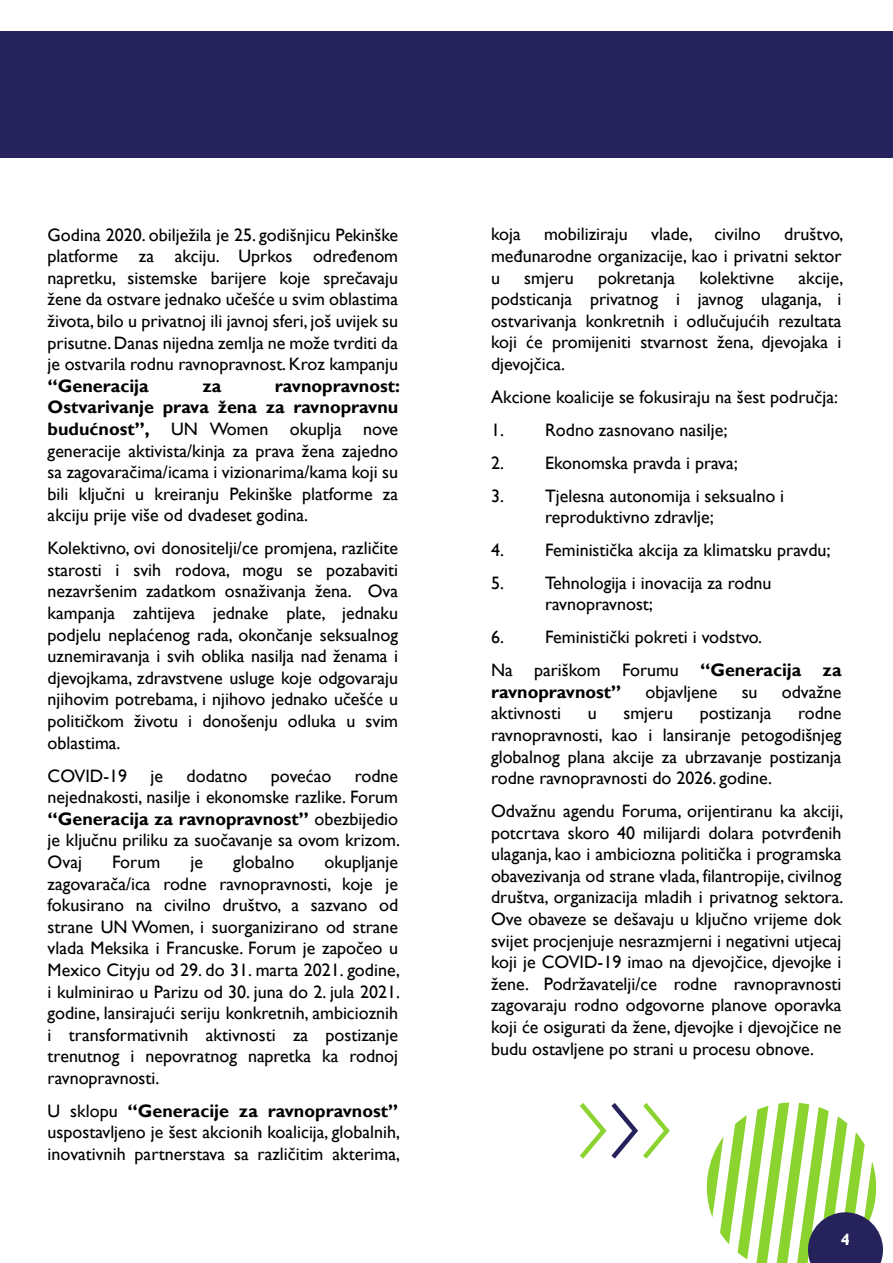
<style>
.page{position:relative;width:893px;height:1263px;background:#fff}
.page>*{position:absolute;margin:0;border:0;box-sizing:border-box;transform-origin:0 0}
.t1{font:18px/21.6px "Gill Sans";color:#000;text-align:justify}
.t2{font:700 18px "Gill Sans";color:#000}
.t3{font:700 16.5px "Gill Sans";color:#fff}
.s1{font-weight:700}
</style>
<div class="page">
<div style="left:0;top:32px;width:893px;height:126px;background:#26235c"></div>
<svg style="left:580px;top:1103px;width:90px;height:55px"></svg>
<svg style="left:707px;top:1102px;width:176px;height:161px"></svg>
<p class="t1" style="left:48px;top:224px;width:352px">Godina 2020. obilježila je 25. godišnjicu Pekinške platforme za akciju. Uprkos određenom napretku, sistemske barijere koje sprečavaju žene da ostvare jednako učešće u svim oblastima života, bilo u privatnoj ili javnoj sferi, još uvijek su prisutne. Danas nijedna zemlja ne može tvrditi da je ostvarila rodnu ravnopravnost. Kroz kampanju</p>
<p class="t2" style="left:48px;top:375px;width:103px">“Generacija</p>
<p class="t2" style="left:202px;top:375px;width:20px">za</p>
<p class="t1" style="left:48px;top:375px;width:354px;text-indent:227px"><span class="s1">ravnopravnost:<br>Ostvarivanje prava žena za ravnopravnu budućnost”,</span> UN Women okuplja nove generacije aktivista/kinja za prava žena zajedno sa zagovaračima/icama i vizionarima/kama koji su bili ključni u kreiranju Pekinške platforme za akciju prije više od dvadeset godina.</p>
<p class="t1" style="left:48px;top:538px;width:352px">Kolektivno, ovi donositelji/ce promjena, različite starosti i svih rodova, mogu se pozabaviti nezavršenim zadatkom osnaživanja žena. Ova kampanja zahtijeva jednake plate, jednaku podjelu neplaćenog rada, okončanje seksualnog uznemiravanja i svih oblika nasilja nad ženama i djevojkama, zdravstvene usluge koje odgovaraju njihovim potrebama, i njihovo jednako učešće u političkom životu i donošenju odluka u svim oblastima.</p>
<p class="t1" style="left:48px;top:765px;width:81px">COVID-19</p>
<p class="t1" style="left:151px;top:765px;width:14px">je</p>
<p class="t1" style="left:187px;top:765px;width:62px">dodatno</p>
<p class="t1" style="left:271px;top:765px;width:62px">povećao</p>
<p class="t1" style="left:48px;top:765px;width:354px;text-indent:307px">rodne nejednakosti, nasilje i ekonomske razlike. Forum <span class="s1">“Generacija za ravnopravnost”</span> obezbijedio je ključnu priliku za suočavanje sa ovom krizom.<br>Ovaj</p>
<p class="t1" style="left:48px;top:851px;width:354px;text-indent:277px">okupljanje zagovarača/ica rodne ravnopravnosti, koje je fokusirano na civilno društvo, a sazvano od strane UN Women, i suorganizirano od strane vlada Meksika i Francuske. Forum je započeo u Mexico Cityju od 29. do 31. marta 2021. godine, i kulminirao u Parizu od 30. juna do 2. jula 2021. godine, lansirajući seriju konkretnih, ambicioznih i transformativnih aktivnosti za postizanje trenutnog i nepovratnog napretka ka rodnoj ravnopravnosti.</p>
<p class="t1" style="left:48px;top:1100px;width:354px">U sklopu <span class="s1">“Generacije za ravnopravnost” </span>uspostavljeno je šest akcionih koalicija, globalnih, inovativnih partnerstava sa različitim akterima,</p>
<p class="t1" style="left:112px;top:851px;width:50px">Forum</p>
<p class="t1" style="left:190px;top:851px;width:14px">je</p>
<p class="t1" style="left:233px;top:851px;width:63px">globalno</p>
<p class="t1" style="left:491px;top:224px;width:354px;text-indent:293px">društvo, međunarodne organizacije, kao i privatni sektor u</p>
<p class="t1" style="left:491px;top:224px;width:31px">koja</p>
<p class="t1" style="left:544px;top:224px;width:85px">mobiliziraju</p>
<p class="t1" style="left:651px;top:224px;width:111px">vlade, civilno</p>
<p class="t1" style="left:491px;top:267px;width:354px;text-indent:307px">akcije, podsticanja privatnog i javnog ulaganja, i ostvarivanja konkretnih i odlučujućih rezultata koji će promijeniti stvarnost žena, djevojaka i djevojčica.</p>
<p class="t1" style="left:491px;top:386px;width:348px">Akcione koalicije se fokusiraju na šest područja:</p>
<p class="t1" style="left:491px;top:419px;width:238px">1. Rodno zasnovano nasilje;</p>
<p class="t1" style="left:491px;top:452px;width:248px">2. Ekonomska pravda i prava;</p>
<p class="t1" style="left:545px;top:485px;width:241px;text-indent:-54px">3. Tjelesna autonomija i seksualno i reproduktivno zdravlje;</p>
<p class="t1" style="left:491px;top:539px;width:341px">4. Feministička akcija za klimatsku pravdu;</p>
<p class="t1" style="left:545px;top:572px;width:228px;text-indent:-54px">5. Tehnologija i inovacija za rodnu ravnopravnost;</p>
<p class="t1" style="left:491px;top:621px;width:352px;line-height:32.8px">6. Feministički pokreti i vodstvo.<br>Na pariškom Forumu <span class="s1">“Generacija za</span></p>
<p class="t2" style="left:491px;top:681px;width:132px">ravnopravnost”</p>
<p class="t1" style="left:646px;top:681px;width:73px">objavljene</p>
<p class="t1" style="left:742px;top:681px;width:17px">su</p>
<p class="t1" style="left:782px;top:681px;width:61px">odvažne</p>
<p class="t1" style="left:491px;top:703px;width:71px">aktivnosti</p>
<p class="t1" style="left:588px;top:703px;width:10px">u</p>
<p class="t1" style="left:623px;top:703px;width:51px">smjeru</p>
<p class="t1" style="left:700px;top:703px;width:73px">postizanja</p>
<p class="t1" style="left:524px;top:267px;width:51px">smjeru</p>
<p class="t1" style="left:598px;top:267px;width:79px">pokretanja</p>
<p class="t1" style="left:699px;top:267px;width:76px">kolektivne</p>
<p class="t1" style="left:491px;top:703px;width:352px;text-indent:307px">rodne ravnopravnosti, kao i lansiranje petogodišnjeg globalnog plana akcije za ubrzavanje postizanja rodne ravnopravnosti do 2026. godine.</p>
<p class="t1" style="left:491px;top:800px;width:354px">Odvažnu agendu Foruma, orijentiranu ka akciji, potcrtava skoro 40 milijardi dolara potvrđenih ulaganja, kao i ambiciozna politička i programska obavezivanja od strane vlada, filantropije, civilnog društva, organizacija mladih i privatnog sektora.<br>Ove obaveze se dešavaju u ključno vrijeme dok svijet procjenjuje nesrazmjerni i negativni utjecaj koji je COVID-19 imao na djevojčice, djevojke i žene. Podržavatelji/ce rodne ravnopravnosti zagovaraju rodno odgovorne planove oporavka koji će osigurati da žene, djevojke i djevojčice ne budu ostavljene po strani u procesu obnove.</p>
<p class="t3" style="left:841px;top:1230px;width:11px">4</p>
</div>
